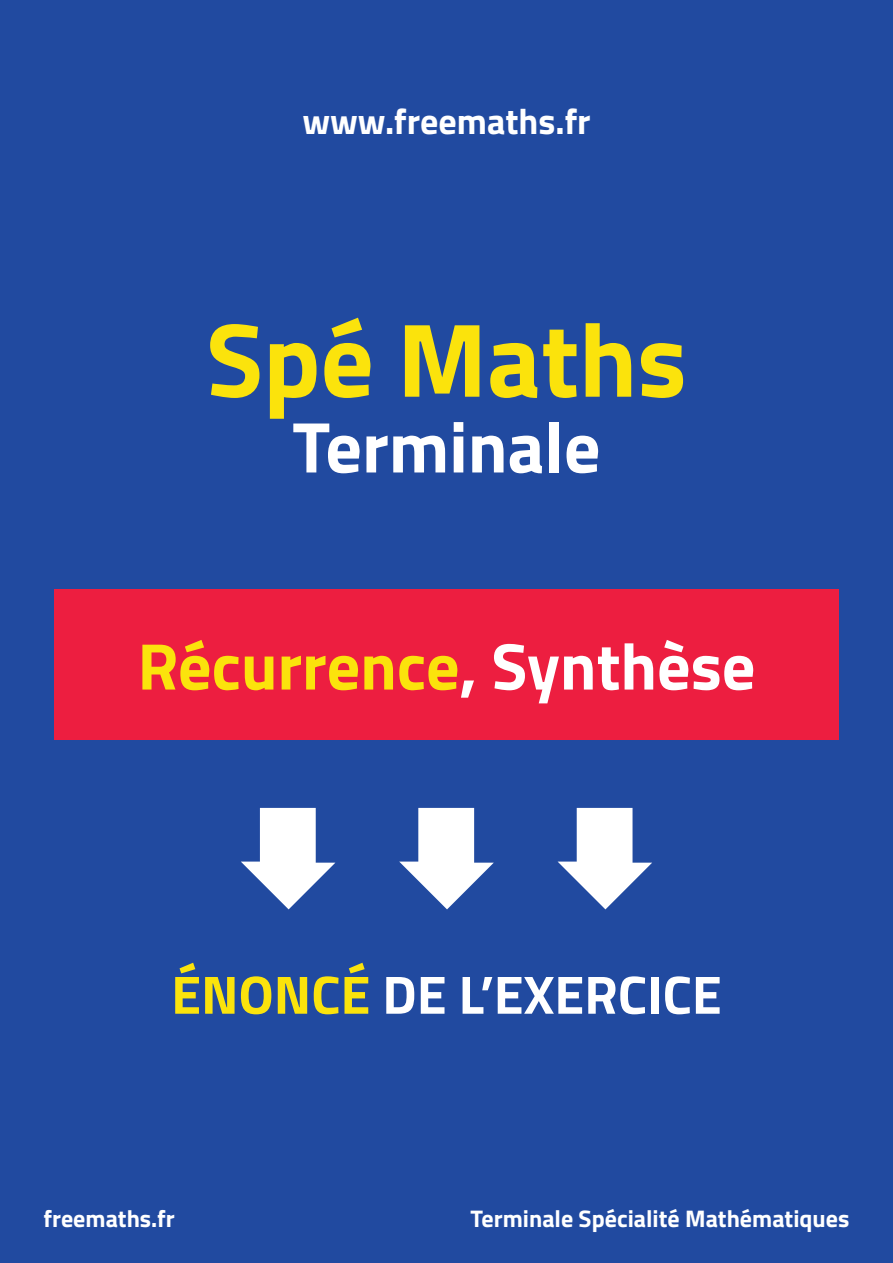
<style>
.page{position:relative;width:893px;height:1263px;background:#214aa0}
.page>*{position:absolute;margin:0;border:0;box-sizing:border-box;transform-origin:0 0}
.t1{font:700 105px "Titillium";color:#fbe30c}
.t2{font:700 72px "Titillium";color:#fff}
.t3{font:700 66px "Titillium";color:#fbe30c}
.t4{font:700 54px "Titillium";color:#fff}
.t5{font:700 36px "Titillium";color:#fff}
.t6{font:700 24px "Titillium";color:#fff}
.s1{color:#fff}
.s2{color:#fbe30c}
</style>
<div class="page">
<svg style="left:241px;top:808px;width:94px;height:101px"></svg>
<svg style="left:399px;top:808px;width:95px;height:101px"></svg>
<svg style="left:558px;top:808px;width:94px;height:101px"></svg>
<div style="left:54px;top:589px;width:785px;height:151px;background:#ed1e40"></div>
<h3 class="t5" style="left:302px;top:94px;width:290px">www.freemaths.fr</h3>
<h1 class="t1" style="left:206px;top:280px;width:482px">Spé Maths</h1>
<h2 class="t2" style="left:292px;top:392px;width:310px">Terminale</h2>
<p class="t3" style="left:138px;top:616px;width:619px">Récurrence<span class="s1">, Synthèse</span></p>
<h3 class="t4" style="left:171px;top:953px;width:552px"><span class="s2">ÉNONCÉ</span> DE L’EXERCICE</h3>
<p class="t6" style="left:44px;top:1200px;width:133px">freemaths.fr</p>
<p class="t6" style="left:471px;top:1200px;width:380px">Terminale Spécialité Mathématiques</p>
</div>
